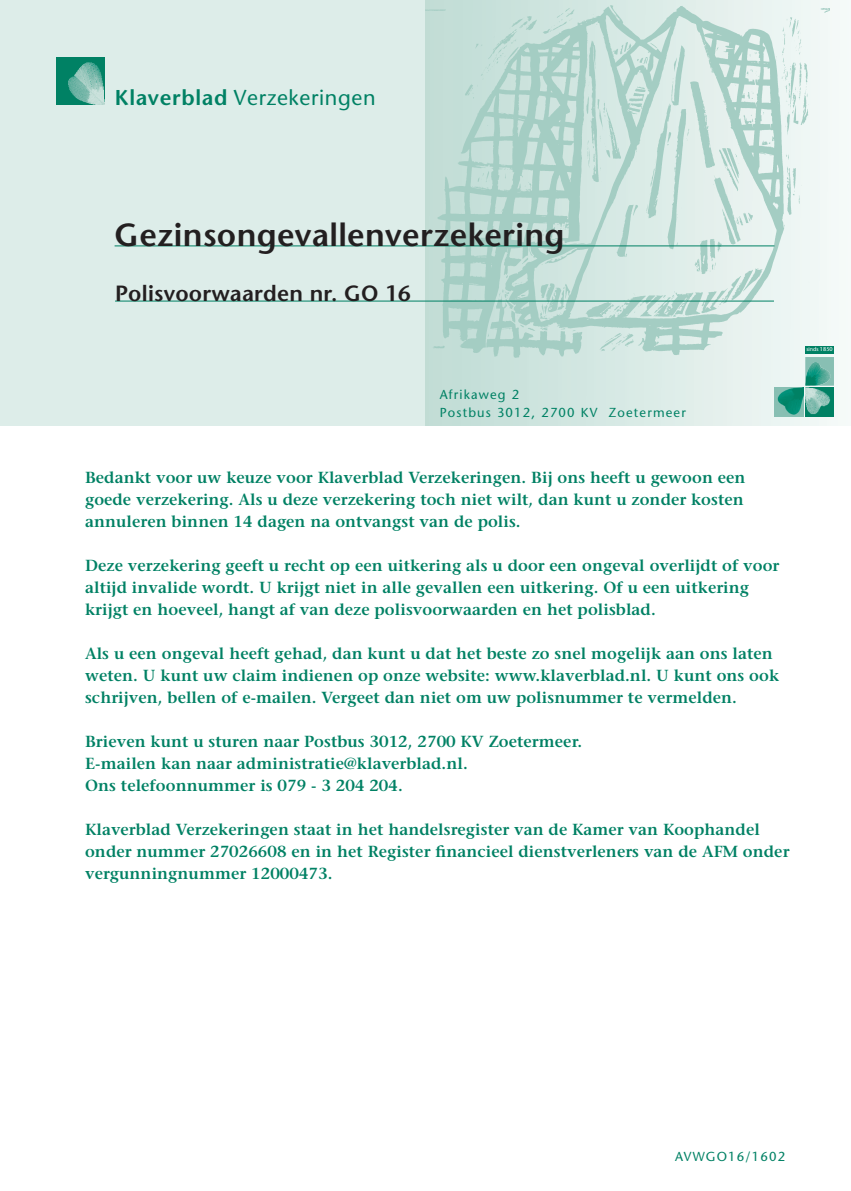
<style>
.page{position:relative;width:851px;height:1191px;background:#fff}
.page>*{position:absolute;margin:0;border:0;box-sizing:border-box;transform-origin:0 0}
.t1{font:600 32px "Stone Sans Std";letter-spacing:.01em;color:#231f20}
.t2{font:600 22px "Stone Sans Std";letter-spacing:.01em;color:#231f20}
.t3{font:500 21.4px "Stone Sans Std";letter-spacing:.03em;color:#008164}
.t4{font:600 16px/22px "Stone Serif Std";letter-spacing:.005em;color:#008164}
.t5{font:500 13px/18px "Stone Sans Std";letter-spacing:.09em;color:#008164}
.t6{font:500 5.6px "Stone Sans Std";color:#fff}
.s1{font-weight:600}
</style>
<div class="page">
<div style="left:0;top:0;width:425px;height:425px;background:#ddede9"></div>
<svg style="left:425px;top:0;width:415px;height:425px"></svg>
<img style="left:425px;top:0;width:404px;height:369px">
<div style="left:57px;top:57px;width:48px;height:48px;background:#008164"></div>
<img style="left:68px;top:63px;width:37px;height:42px">
<img style="left:774px;top:388px;width:29px;height:28px">
<img style="left:805px;top:388px;width:28px;height:28px">
<div style="left:805px;top:345px;width:28px;height:8px;background:#008164"></div>
<svg style="left:805px;top:357px;width:28px;height:29px"></svg>
<hr style="left:115px;top:245px;width:659px;height:1px;background:#008164">
<hr style="left:115px;top:301px;width:658px;height:1px;background:#008164">
<h3 class="t3" style="left:115px;top:84px;width:262px"><span class="s1">Klaverblad</span> Verzekeringen</h3>
<h1 class="t1" style="left:115px;top:215px;width:451px">Gezinsongevallenverzekering</h1>
<h2 class="t2" style="left:115px;top:280px;width:297px">Polisvoorwaarden nr. GO 16</h2>
<p class="t5" style="left:439px;top:385px;width:248px">Afrikaweg 2<br>Postbus 3012, 2700 KV Zoetermeer</p>
<p class="t6" style="left:806px;top:346px;width:28px">sinds 1850</p>
<p class="t4" style="left:85px;top:466px;width:662px;text-align:justify">Bedankt voor uw keuze voor Klaverblad Verzekeringen. Bij ons heeft u gewoon een goede verzekering. Als u deze verzekering toch niet wilt, dan kunt u zonder kosten annuleren binnen 14 dagen na ontvangst van de polis.</p>
<p class="t4" style="left:85px;top:554px;width:695px">Deze verzekering geeft u recht op een uitkering als u door een ongeval overlijdt of voor altijd invalide wordt. U krijgt niet in alle gevallen een uitkering. Of u een uitkering krijgt en hoeveel, hangt af van deze polisvoorwaarden en het polisblad.</p>
<p class="t4" style="left:85px;top:642px;width:695px">Als u een ongeval heeft gehad, dan kunt u dat het beste zo snel mogelijk aan ons laten weten. U kunt uw claim indienen op onze website: www.klaverblad.nl. U kunt ons ook schrijven, bellen of e-mailen. Vergeet dan niet om uw polisnummer te vermelden.</p>
<p class="t4" style="left:85px;top:730px;width:498px">Brieven kunt u sturen naar Postbus 3012, 2700 KV Zoetermeer.<br>E-mailen kan naar administratie@klaverblad.nl.<br>Ons telefoonnummer is 079 - 3 204 204.</p>
<p class="t4" style="left:85px;top:818px;width:705px">Klaverblad Verzekeringen staat in het handelsregister van de Kamer van Koophandel onder nummer 27026608 en in het Register financieel dienstverleners van de AFM onder vergunningnummer 12000473.</p>
<p class="t5" style="left:675px;top:1147px;width:111px">AVWGO16/1602</p>
</div>
